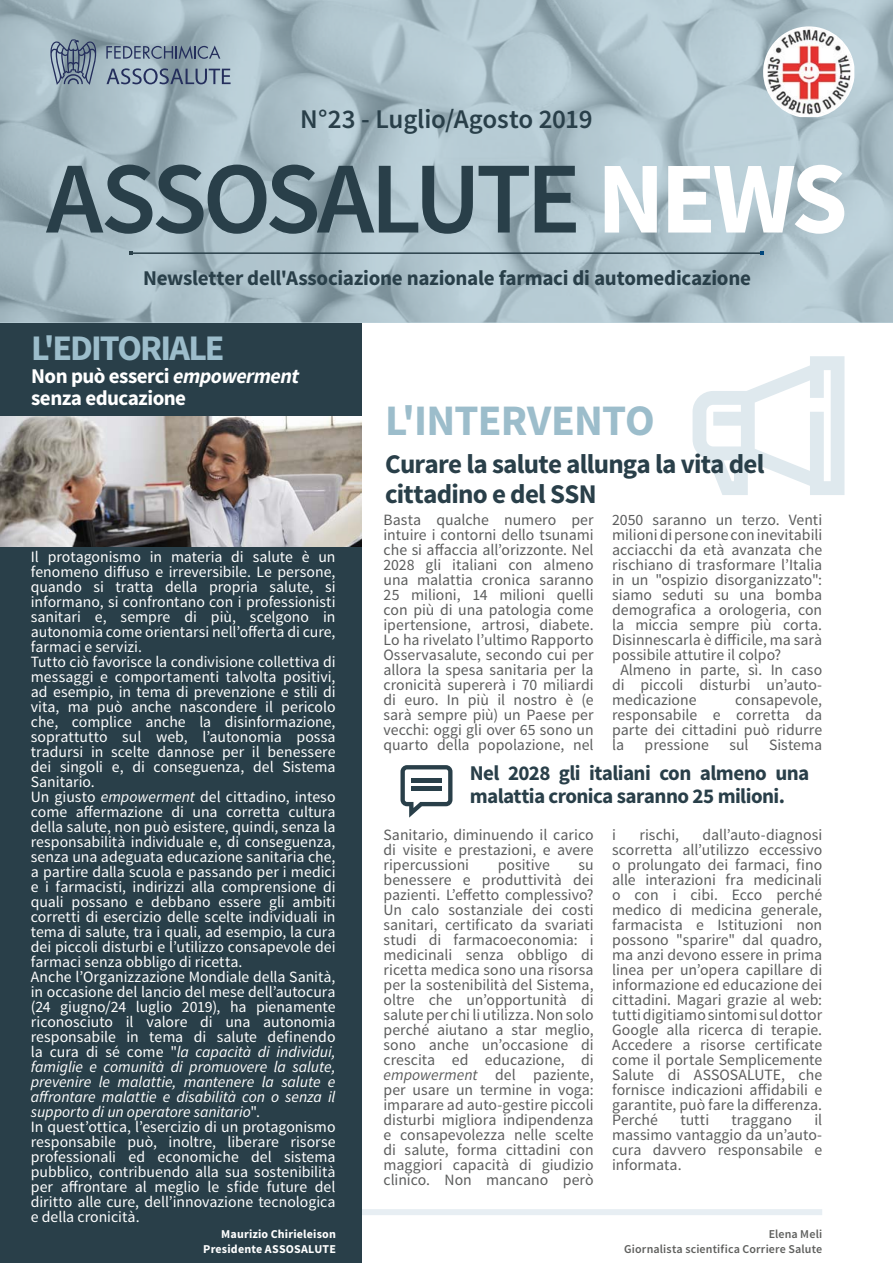
<style>
.page{position:relative;width:893px;height:1263px;background:#fff}
.page>*{position:absolute;margin:0;border:0;box-sizing:border-box;transform-origin:0 0}
.t1{font:600 102px "Source Sans Pro";letter-spacing:-.04em;color:#293f49}
.t2{font:700 43.5px "Source Sans Pro";letter-spacing:-.015em;color:#9cbdcb}
.t3{font:700 36px "Source Sans Pro";letter-spacing:-.055em;color:#9cbdcb}
.t4{font:700 27px/30px "Source Sans Pro";letter-spacing:-.03em;color:#293f49}
.t5{font:600 27px "Source Sans Pro";letter-spacing:-.01em;color:#293f49}
.t6{font:700 21px/22.5px "Source Sans Pro";letter-spacing:-.02em;color:#293f49}
.t7{font:700 21px/22.5px "Source Sans Pro";letter-spacing:-.025em;color:#fff}
.t8{font:15.75px/15px "Source Sans Pro";color:#5c5d5d;text-align:justify}
.t9{font:15.75px/15px "Source Sans Pro";color:#fff}
.t10{font:600 12px/15px "Source Sans Pro";letter-spacing:.015em;color:#5e5f5d;text-align:right}
.t11{font:700 12px/15px "Source Sans Pro";letter-spacing:.015em;color:#fff;text-align:right}
.s1{font-weight:700;color:#fff}
.s2{font-style:italic}
</style>
<div class="page">
<div style="left:90px;top:1209px;width:732px;height:6px;background:#e7eef3"></div>
<div style="left:0;top:0;width:361px;height:1263px;background:#293f49"></div>
<svg style="left:0;top:0;width:893px;height:323px;background:#abc0c9"></svg>
<svg style="left:692px;top:356px;width:152px;height:139px"></svg>
<hr style="left:131px;top:252px;width:631px;height:2px;background:#293f49">
<svg style="left:129px;top:251px;width:4px;height:4px"></svg>
<svg style="left:760px;top:251px;width:3px;height:4px"></svg>
<svg style="left:763px;top:26px;width:91px;height:91px"></svg>
<svg style="left:50px;top:39px;width:47px;height:46px;background:#77899d"></svg>
<svg style="left:106px;top:45px;width:114px;height:14px;background:#798a9e"></svg>
<svg style="left:107px;top:68px;width:124px;height:16px;background:#7e90a4"></svg>
<svg style="left:400px;top:765px;width:52px;height:53px"></svg>
<hr style="left:411px;top:778px;width:31px;height:4px;background:#293f49">
<hr style="left:411px;top:787px;width:31px;height:4px;background:#293f49">
<img style="left:0;top:416px;width:361px;height:130px">
<h3 class="t5" style="left:300px;top:102px;width:294px">N°23 - Luglio/Agosto 2019</h3>
<h1 class="t1" style="left:46px;top:134px;width:803px">ASSOSALUTE <span class="s1">NEWS</span></h1>
<h3 class="t6" style="left:143px;top:268px;width:609px">Newsletter dell'Associazione nazionale farmaci di automedicazione</h3>
<h3 class="t3" style="left:31px;top:325px;width:195px">L'EDITORIALE</h3>
<h3 class="t7" style="left:31px;top:365px;width:269px">Non può esserci <span class="s2">empowerment </span>senza educazione</h3>
<h2 class="t2" style="left:385px;top:393px;width:271px">L'INTERVENTO</h2>
<h3 class="t4" style="left:385px;top:450px;width:381px">Curare la salute allunga la vita del cittadino e del SSN</h3>
<p class="t8" style="left:384px;top:513px;width:212px">Basta qualche numero per intuire i contorni dello tsunami che si affaccia all’orizzonte. Nel 2028 gli italiani con almeno una malattia cronica saranno 25 milioni, 14 milioni quelli con più di una patologia come ipertensione, artrosi, diabete.<br>Lo ha rivelato l’ultimo Rapporto Osservasalute, secondo cui per allora la spesa sanitaria per la cronicità supererà i 70 miliardi di euro. In più il nostro è (e sarà sempre più) un Paese per vecchi: oggi gli over 65 sono un quarto della popolazione, nel</p>
<p class="t8" style="left:612px;top:512px;width:212px">2050 saranno un terzo. Venti</p>
<p class="t8" style="left:612px;top:527px;width:212px">milioni di persone con inevitabili</p>
<p class="t8" style="left:612px;top:542px;width:212px">acciacchi da età avanzata che</p>
<p class="t8" style="left:612px;top:557px;width:212px">rischiano di trasformare l’Italia</p>
<p class="t8" style="left:612px;top:572px;width:212px">in un "ospizio disorganizzato":</p>
<p class="t8" style="left:612px;top:587px;width:212px">siamo seduti su una bomba</p>
<p class="t8" style="left:612px;top:602px;width:212px">demografica a orologeria, con</p>
<p class="t8" style="left:612px;top:617px;width:212px">la miccia sempre più corta.</p>
<p class="t8" style="left:612px;top:632px;width:212px">Disinnescarla è difficile, ma sarà</p>
<p class="t8" style="left:612px;top:647px;width:171px">possibile attutire il colpo?</p>
<p class="t8" style="left:620px;top:662px;width:203px">Almeno in parte, sì. In caso</p>
<p class="t8" style="left:612px;top:677px;width:212px">di piccoli disturbi un’auto-</p>
<p class="t8" style="left:612px;top:692px;width:86px">medicazione</p>
<p class="t9" style="left:31px;top:550px;width:306px">Il protagonismo in materia di salute è un fenomeno diffuso e irreversibile. Le persone, quando si tratta della propria salute, si informano, si confrontano con i professionisti sanitari e, sempre di più, scelgono in autonomia come orientarsi nell’offerta di cure, farmaci e servizi.<br>Tutto ciò favorisce la condivisione collettiva di messaggi e comportamenti talvolta positivi, ad esempio, in tema di prevenzione e stili di vita, ma può anche nascondere il pericolo che, complice anche la disinformazione, soprattutto sul web, l’autonomia possa tradursi in scelte dannose per il benessere dei singoli e, di conseguenza, del Sistema Sanitario.<br>Un giusto <span class="s2">empowerment</span> del cittadino, inteso come affermazione di una corretta cultura della salute, non può esistere, quindi, senza la responsabilità individuale e, di conseguenza, senza una adeguata educazione sanitaria che, a partire dalla scuola e passando per i medici e i farmacisti, indirizzi alla comprensione di quali possano e debbano essere gli ambiti corretti di esercizio delle scelte individuali in tema di salute, tra i quali, ad esempio, la cura dei piccoli disturbi e l’utilizzo consapevole dei farmaci senza obbligo di ricetta.<br>Anche l’Organizzazione Mondiale della Sanità, in occasione del lancio del mese dell’autocura (24 giugno/24 luglio 2019), ha pienamente riconosciuto il valore di una autonomia responsabile in tema di salute definendo la cura di sé come "<span class="s2">la capacità di individui, famiglie e comunità di promuovere la salute, prevenire le malattie, mantenere la salute e affrontare malattie e disabilità con o senza il supporto di un operatore sanitario</span>".<br>In quest’ottica, l’esercizio di un protagonismo responsabile può, inoltre, liberare risorse professionali ed economiche del sistema pubblico, contribuendo alla sua sostenibilità per affrontare al meglio le sfide future del diritto alle cure, dell’innovazione tecnologica e della cronicità.</p>
<p class="t11" style="left:203px;top:1226px;width:134px">Maurizio Chirieleison<br>Presidente ASSOSALUTE</p>
<p class="t10" style="left:624px;top:1226px;width:199px">Elena Meli<br>Giornalista scientifica Corriere Salute</p>
<p class="t8" style="left:612px;top:692px;width:212px;text-indent:123px">consapevole, responsabile e corretta da parte dei cittadini può ridurre la</p>
<p class="t8" style="left:645px;top:737px;width:66px">pressione</p>
<p class="t8" style="left:730px;top:737px;width:21px">sul</p>
<p class="t8" style="left:769px;top:737px;width:55px">Sistema</p>
<h3 class="t6" style="left:470px;top:763px;width:341px">Nel 2028 gli italiani con almeno una malattia cronica saranno 25 milioni.</h3>
<p class="t8" style="left:384px;top:828px;width:212px">Sanitario, diminuendo il carico di visite e prestazioni, e avere ripercussioni</p>
<p class="t8" style="left:612px;top:827px;width:212px;text-indent:90px">dall’auto-diagnosi scorretta all’utilizzo eccessivo o prolungato dei farmaci, fino alle interazioni fra medicinali o con i cibi. Ecco perché medico di medicina generale, farmacista e Istituzioni non possono "sparire" dal quadro, ma anzi devono essere in prima linea per un’opera capillare di informazione ed educazione dei cittadini. Magari grazie al web: tutti digitiamo sintomi sul dottor Google alla ricerca di terapie.<br>Accedere a risorse certificate come il portale Semplicemente Salute di ASSOSALUTE, che fornisce indicazioni affidabili e garantite, può fare la differenza.<br>Perché</p>
<p class="t8" style="left:612px;top:827px;width:5px">i</p>
<p class="t8" style="left:639px;top:827px;width:41px">rischi,</p>
<p class="t8" style="left:498px;top:858px;width:54px">positive</p>
<p class="t8" style="left:384px;top:858px;width:212px;text-indent:195px">su benessere e produttività dei pazienti. L’effetto complessivo?<br>Un calo sostanziale dei costi sanitari, certificato da svariati studi di farmacoeconomia: i medicinali senza obbligo di ricetta medica sono una risorsa per la sostenibilità del Sistema, oltre che un’opportunità di salute per chi li utilizza. Non solo perché aiutano a star meglio, sono anche un’occasione di crescita ed educazione, di <span class="s2">empowerment</span> del paziente, per usare un termine in voga: imparare ad auto-gestire piccoli disturbi migliora indipendenza e consapevolezza nelle scelte di salute, forma cittadini con maggiori capacità di giudizio clinico. Non mancano però</p>
<p class="t8" style="left:612px;top:1112px;width:212px;text-indent:202px">il massimo vantaggio da un’auto&shy;cura davvero responsabile e informata.</p>
<p class="t8" style="left:680px;top:1112px;width:30px">tutti</p>
<p class="t8" style="left:732px;top:1112px;width:62px">traggano</p>
</div>
